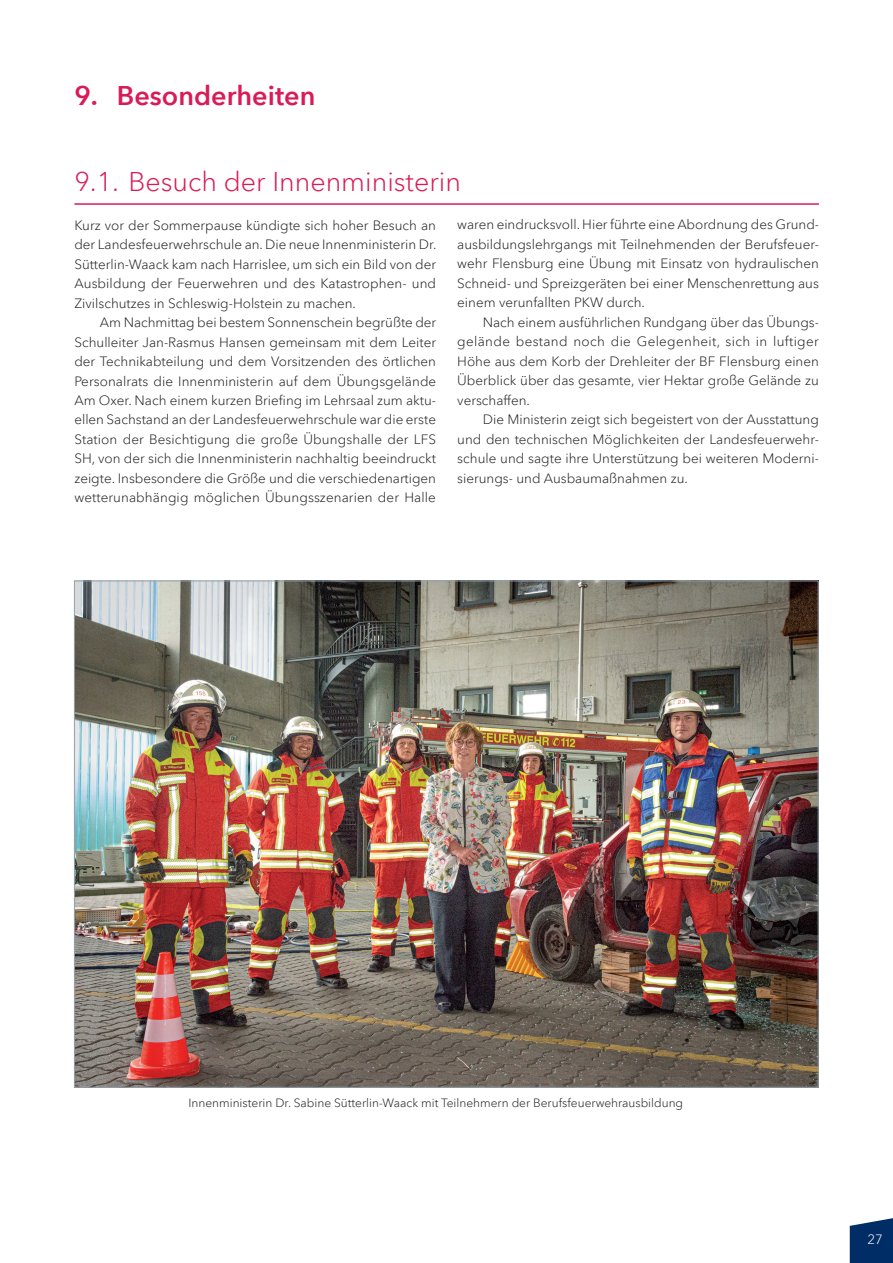
<style>
.page{position:relative;width:893px;height:1263px;background:#fff}
.page>*{position:absolute;margin:0;border:0;box-sizing:border-box;transform-origin:0 0}
.t1{font:300 27px "Avenir Next LT Pro";color:#d91b57}
.t2{font:600 27px "Avenir Next LT Pro";color:#d91b57}
.t3{font:300 13.5px/19.5px "Avenir Next LT Pro";color:#231f20;text-align:justify}
.t4{font:300 13.5px "Avenir Next LT Pro";color:#fff}
.t5{font:300 12px "Avenir Next LT Pro";color:#231f20}
</style>
<div class="page">
<svg style="left:850px;top:1218px;width:43px;height:45px"></svg>
<hr style="left:74px;top:203px;width:745px;height:2px;background:#d91b57">
<img style="left:76px;top:582px;width:741px;height:503px">
<h1 class="t2" style="left:74px;top:80px;width:243px">9. Besonderheiten</h1>
<h1 class="t1" style="left:74px;top:165px;width:388px">9.1. Besuch der Innenministerin</h1>
<p class="t3" style="left:74px;top:215px;width:364px">Kurz vor der Sommerpause kündigte sich hoher Besuch an der Landesfeuerwehrschule an. Die neue Innenministerin Dr.<br>Sütterlin-Waack kam nach Harrislee, um sich ein Bild von der Ausbildung der Feuerwehren und des Katastrophen- und Zivilschutzes in Schleswig-Holstein zu machen.</p>
<p class="t3" style="left:74px;top:313px;width:363px;text-indent:26px">Am Nachmittag bei bestem Sonnenschein begrüßte der Schulleiter Jan-Rasmus Hansen gemeinsam mit dem Leiter der Technikabteilung und dem Vorsitzenden des örtlichen Personalrats die Innenministerin auf dem Übungsgelände Am Oxer. Nach einem kurzen Briefing im Lehrsaal zum aktu&shy;ellen Sachstand an der Landesfeuerwehrschule war die erste Station der Besichtigung die große Übungshalle der LFS SH, von der sich die Innenministerin nachhaltig beeindruckt zeigte. Insbesondere die Größe und die verschiedenartigen wetterunabhängig möglichen Übungsszenarien der Halle</p>
<p class="t3" style="left:457px;top:215px;width:363px">waren eindrucksvoll. Hier führte eine Abordnung des Grund&shy;ausbildungslehrgangs mit Teilnehmenden der Berufsfeuer&shy;wehr Flensburg eine Übung mit Einsatz von hydraulischen Schneid- und Spreizgeräten bei einer Menschenrettung aus einem verunfallten PKW durch.</p>
<p class="t3" style="left:457px;top:312px;width:363px;text-indent:26px">Nach einem ausführlichen Rundgang über das Übungs&shy;gelände bestand noch die Gelegenheit, sich in luftiger Höhe aus dem Korb der Drehleiter der BF Flensburg einen Überblick über das gesamte, vier Hektar große Gelände zu verschaffen.</p>
<p class="t3" style="left:457px;top:410px;width:363px;text-indent:26px">Die Ministerin zeigt sich begeistert von der Ausstattung und den technischen Möglichkeiten der Landesfeuerwehr&shy;schule und sagte ihre Unterstützung bei weiteren Moderni&shy;sierungs- und Ausbaumaßnahmen zu.</p>
<p class="t5" style="left:189px;top:1096px;width:496px">Innenministerin Dr. Sabine Sütterlin-Waack mit Teilnehmern der Berufsfeuerwehrausbildung</p>
<p class="t4" style="left:867px;top:1231px;width:17px">27</p>
</div>
